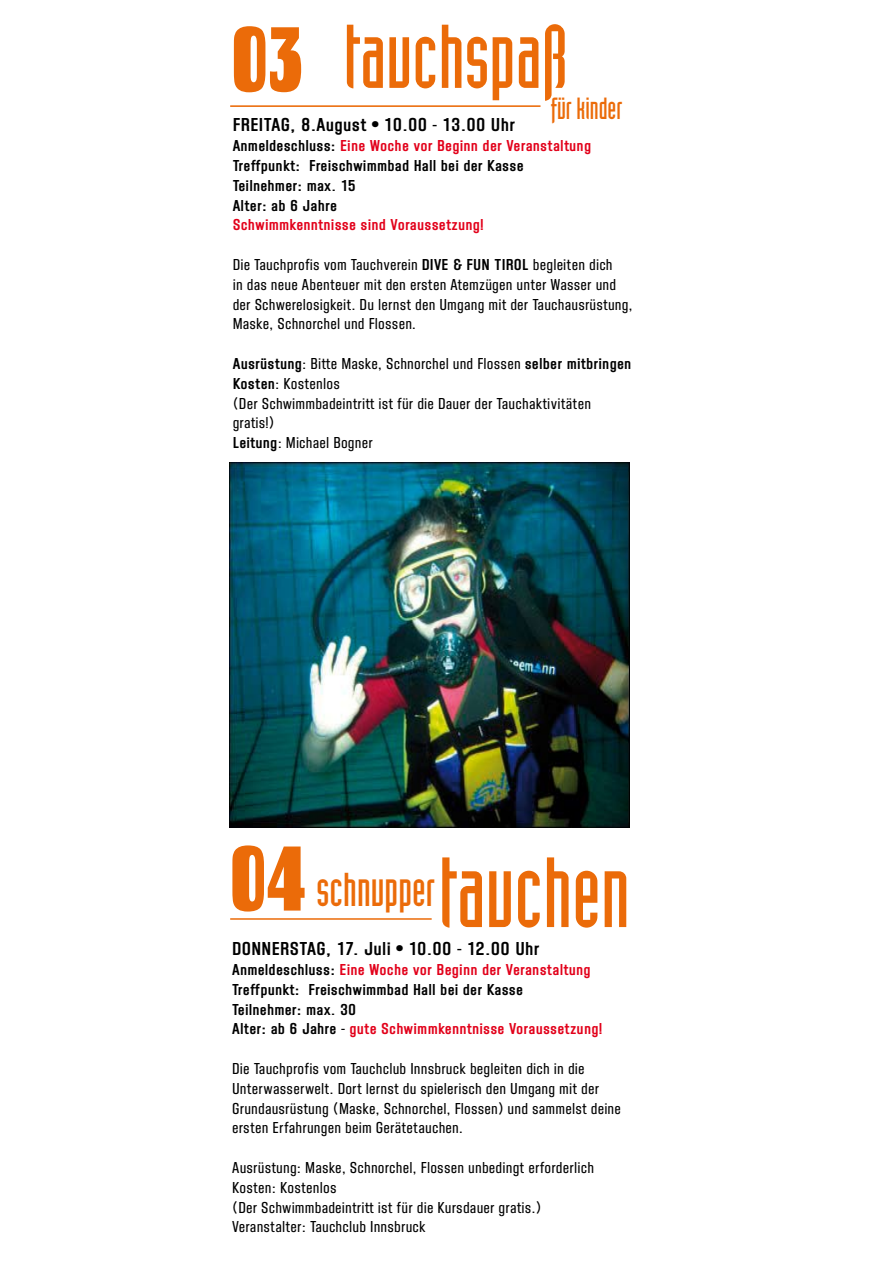
<style>
.page{position:relative;width:893px;height:1263px;background:#fff}
.page>*{position:absolute;margin:0;border:0;box-sizing:border-box;transform-origin:0 0}
.t1{font:97.5px "Industria Solid";color:#eb6b09}
.t2{font:97.5px "Salut";color:#eb6b09;scale:.79 1}
.t3{font:88.5px "Industria Solid";color:#eb6b09}
.t4{font:46.5px "Industria Solid";color:#eb6b09}
.t5{font:30px "Industria Solid";color:#eb6b09}
.t6{font:700 19.5px "Joop Gothic";letter-spacing:.05em;color:#000}
.t7{font:500 16.5px/19.8px "Joop Gothic";letter-spacing:.05em;color:#000}
.t8{font:700 16.5px/19.8px "Joop Gothic";letter-spacing:.05em;color:#000}
.t9{font:700 16.5px "Joop Gothic";letter-spacing:.05em;color:#e2001a}
.s1{color:#e2001a}
.s2{font-weight:700}
</style>
<div class="page">
<img style="left:229px;top:463px;width:401px;height:365px">
<hr style="left:230px;top:105px;width:310px;height:2px;background:#eb6b09">
<hr style="left:230px;top:918px;width:202px;height:2px;background:#eb6b09">
<h2 class="t3" style="left:344px;top:8px;width:226px">tauchspaß</h2>
<h1 class="t2" style="left:231px;top:9px;width:94px">03</h1>
<h3 class="t5" style="left:551px;top:92px;width:73px">für kinder</h3>
<p class="t6" style="left:233px;top:115px;width:283px">FREITAG, 8.August • 10.00 - 13.00 Uhr</p>
<p class="t8" style="left:233px;top:136px;width:359px">Anmeldeschluss: <span class="s1">Eine Woche vor Beginn der Veranstaltung </span>Treffpunkt: Freischwimmbad Hall bei der Kasse Teilnehmer: max. 15<br>Alter: ab 6 Jahre</p>
<p class="t9" style="left:233px;top:216px;width:252px">Schwimmkenntnisse sind Voraussetzung!</p>
<p class="t7" style="left:233px;top:255px;width:401px">Die Tauchprofis vom Tauchverein <span class="s2">DIVE &amp; FUN TIROL</span> begleiten dich<br>in das neue Abenteuer mit den ersten Atemzügen unter Wasser und der Schwerelosigkeit. Du lernst den Umgang mit der Tauchausrüstung, Maske, Schnorchel und Flossen.</p>
<p class="t7" style="left:233px;top:354px;width:399px"><span class="s2">Ausrüstung</span>: Bitte Maske, Schnorchel und Flossen <span class="s2">selber mitbringen Kosten</span>: Kostenlos<br>(Der Schwimmbadeintritt ist für die Dauer der Tauchaktivitäten gratis!)<br><span class="s2">Leitung</span>: Michael Bogner</p>
<h1 class="t2" style="left:230px;top:828px;width:98px">04</h1>
<h1 class="t1" style="left:439px;top:839px;width:193px">tauchen</h1>
<h3 class="t4" style="left:317px;top:864px;width:120px">schnupper</h3>
<p class="t6" style="left:232px;top:938px;width:308px">DONNERSTAG, 17. Juli • 10.00 - 12.00 Uhr</p>
<p class="t8" style="left:232px;top:960px;width:371px">Anmeldeschluss: <span class="s1">Eine Woche vor Beginn der Veranstaltung </span>Treffpunkt: Freischwimmbad Hall bei der Kasse<br>Teilnehmer: max. 30<br>Alter: ab 6 Jahre - <span class="s1">gute Schwimmkenntnisse Voraussetzung!</span></p>
<p class="t7" style="left:232px;top:1059px;width:390px">Die Tauchprofis vom Tauchclub Innsbruck begleiten dich in die Unterwasserwelt. Dort lernst du spielerisch den Umgang mit der Grundausrüstung (Maske, Schnorchel, Flossen) und sammelst deine ersten Erfahrungen beim Gerätetauchen.</p>
<p class="t7" style="left:232px;top:1158px;width:363px">Ausrüstung: Maske, Schnorchel, Flossen unbedingt erforderlich Kosten: Kostenlos<br>(Der Schwimmbadeintritt ist für die Kursdauer gratis.)<br>Veranstalter: Tauchclub Innsbruck</p>
</div>
